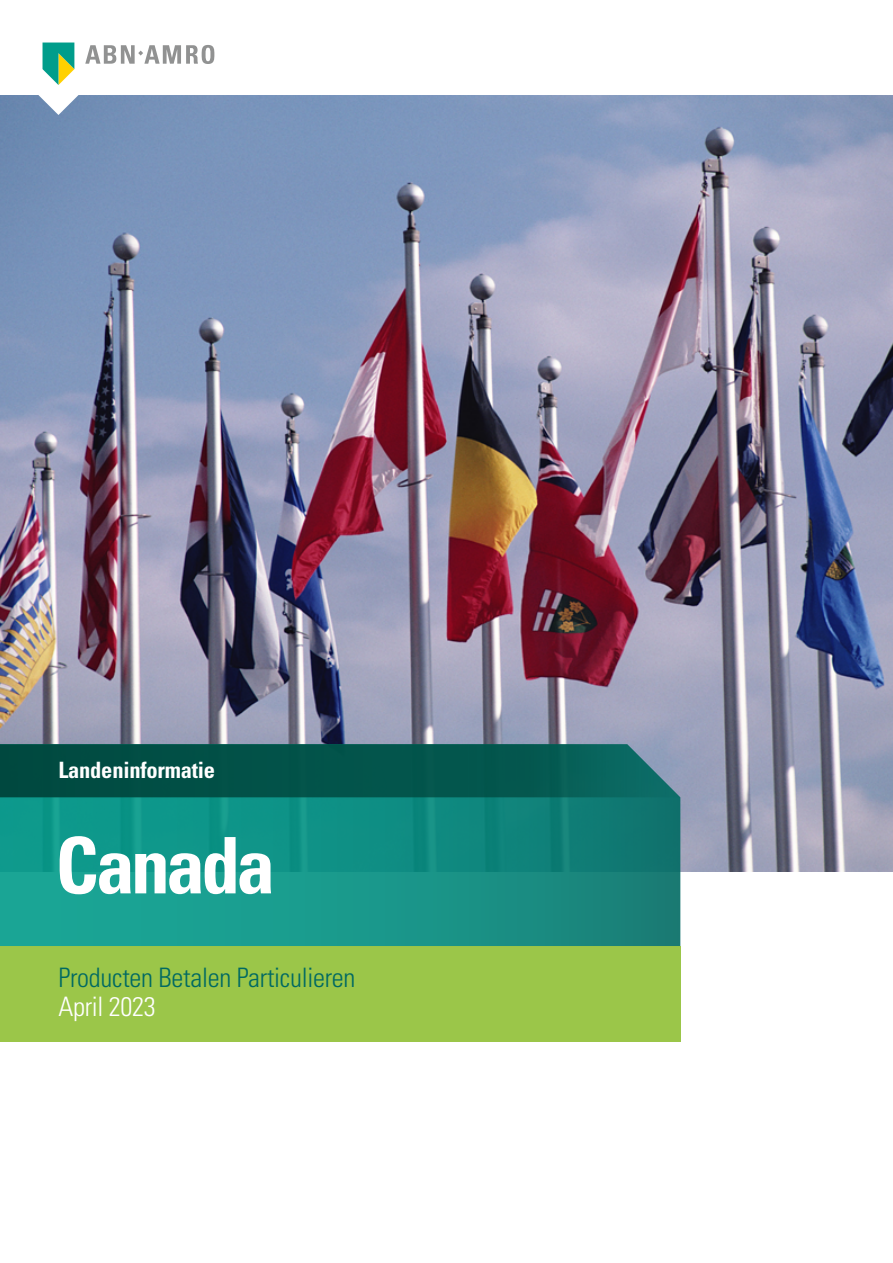
<style>
.page{position:relative;width:893px;height:1263px;background:#fff}
.page>*{position:absolute;margin:0;border:0;box-sizing:border-box;transform-origin:0 0}
.XX_Cover-subtitle{font:700 condensed 78px "Univers LT Std";letter-spacing:-.05em;color:#fff}
.cover_info{font:300 condensed 26.85px/29px "Univers LT Std";letter-spacing:-.01em;color:#006962}
.descriptor{font:700 condensed 22.5px "Univers LT Std";letter-spacing:-.01em;color:#fff}
.s1{color:#fff}
</style>
<div class="page">
<img style="left:0;top:96px;width:893px;height:776px">
<svg style="left:0;top:797px;width:680px;height:149px;background:#149185"></svg>
<svg style="left:0;top:744px;width:680px;height:53px;background:#08574f"></svg>
<div style="left:0;top:946px;width:680px;height:96px;background:#9bc649"></div>
<svg style="left:28px;top:43px;width:186px;height:72px"></svg>
<p class="descriptor" style="left:58px;top:756px;width:158px">Landeninformatie</p>
<p class="XX_Cover-subtitle" style="left:55px;top:818px;width:221px">Canada</p>
<p class="cover_info" style="left:58px;top:962px;width:298px">Producten Betalen Particulieren<br><span class="s1">April 2023</span></p>
</div>
